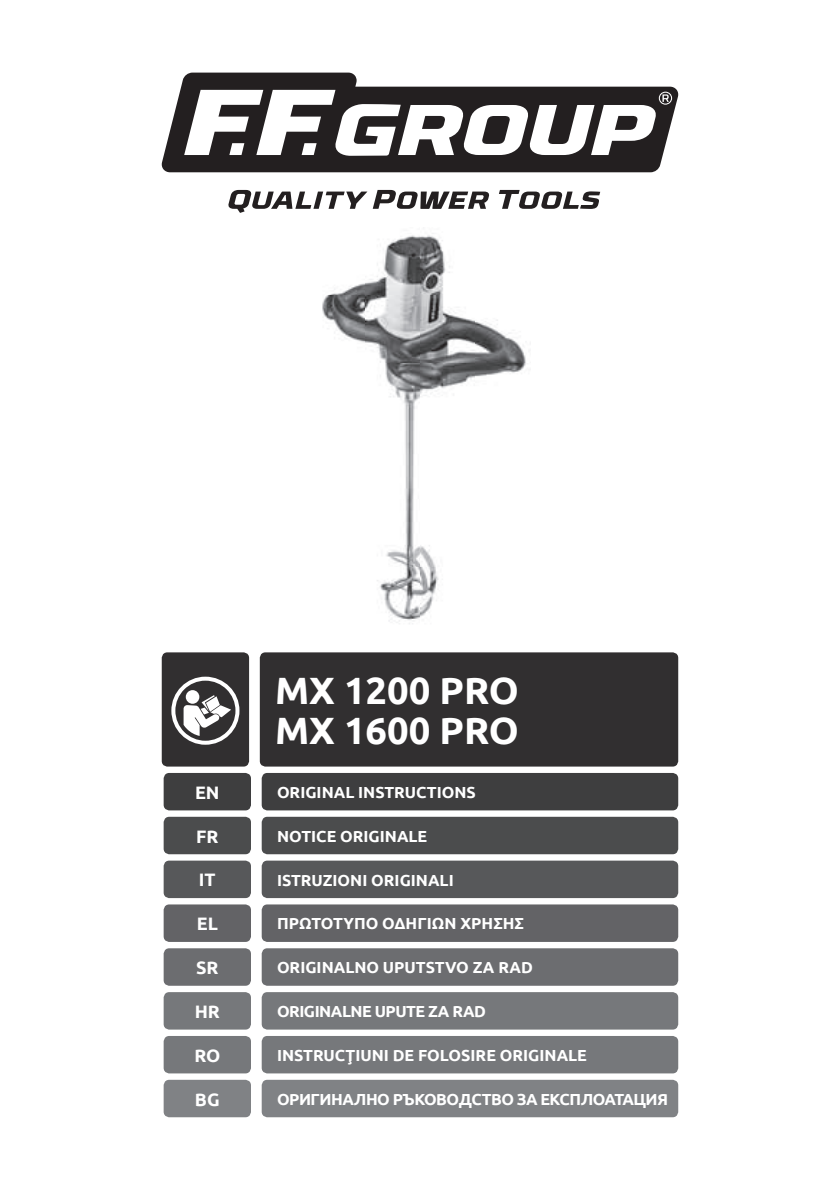
<style>
.page{position:relative;width:840px;height:1191px;background:#fff}
.page>*{position:absolute;margin:0;border:0;box-sizing:border-box;transform-origin:0 0}
.t1{font:700 38px/40px "Ubuntu";color:#fff}
.t2{font:700 18px "Ubuntu";color:#fff}
.t3{font:700 16px "Ubuntu";color:#fff}
.t4{font:700 16px "Ubuntu";letter-spacing:-.03em;color:#fff}
</style>
<div class="page">
<img style="left:322px;top:233px;width:204px;height:391px">
<svg style="left:161px;top:73px;width:517px;height:99px;fill:#231f20"></svg>
<svg style="left:184px;top:90px;width:487px;height:66px"></svg>
<svg style="left:228px;top:190px;width:372px;height:23px"></svg>
<div style="left:261px;top:773px;width:416px;height:37px;background:#3e3e3f;border-radius:6px"></div>
<div style="left:163px;top:773px;width:88px;height:37px;background:#3e3e3f;border-radius:6px"></div>
<div style="left:261px;top:816px;width:416px;height:38px;background:#4b4c4d;border-radius:6px"></div>
<div style="left:163px;top:816px;width:88px;height:38px;background:#4b4c4d;border-radius:6px"></div>
<div style="left:261px;top:860px;width:416px;height:38px;background:#57585a;border-radius:6px"></div>
<div style="left:163px;top:860px;width:88px;height:38px;background:#57585a;border-radius:6px"></div>
<div style="left:261px;top:904px;width:416px;height:38px;background:#636366;border-radius:6px"></div>
<div style="left:163px;top:904px;width:88px;height:38px;background:#636366;border-radius:6px"></div>
<div style="left:261px;top:948px;width:416px;height:37px;background:#6c6d70;border-radius:6px"></div>
<div style="left:163px;top:948px;width:88px;height:37px;background:#6c6d70;border-radius:6px"></div>
<div style="left:261px;top:1036px;width:416px;height:37px;background:#76787b;border-radius:6px"></div>
<div style="left:163px;top:1036px;width:88px;height:37px;background:#76787b;border-radius:6px"></div>
<div style="left:261px;top:1079px;width:416px;height:38px;background:#808285;border-radius:6px"></div>
<div style="left:163px;top:1079px;width:88px;height:38px;background:#808285;border-radius:6px"></div>
<div style="left:260px;top:652px;width:417px;height:114px;background:#312f30;border-radius:6px"></div>
<div style="left:162px;top:652px;width:87px;height:114px;background:#312f30;border-radius:6px"></div>
<svg style="left:171px;top:676px;width:68px;height:68px"></svg>
<div style="left:261px;top:992px;width:416px;height:37px;background:#76787b;border-radius:6px"></div>
<div style="left:163px;top:992px;width:88px;height:37px;background:#76787b;border-radius:6px"></div>
<h1 class="t1" style="left:275px;top:670px;width:245px">MX 1200 PRO<br>MX 1600 PRO</h1>
<p class="t2" style="left:195px;top:781px;width:26px">EN</p>
<p class="t3" style="left:277px;top:782px;width:200px">ORIGINAL INSTRUCTIONS</p>
<p class="t2" style="left:196px;top:825px;width:24px">FR</p>
<p class="t3" style="left:277px;top:826px;width:152px">NOTICE ORIGINALE</p>
<p class="t2" style="left:199px;top:869px;width:18px">IT</p>
<p class="t3" style="left:277px;top:870px;width:178px">ISTRUZIONI ORIGINALI</p>
<p class="t2" style="left:197px;top:913px;width:23px">EL</p>
<p class="t3" style="left:277px;top:914px;width:248px">ΠΡΏΤΟΤΎΠΟ ΟΔΗΓΙΏΝ ΧΡΗΣΗΣ</p>
<p class="t2" style="left:196px;top:956px;width:24px">SR</p>
<p class="t3" style="left:277px;top:957px;width:257px">ORIGINALNO UPUTSTVO ZA RAD</p>
<p class="t2" style="left:194px;top:1000px;width:27px">HR</p>
<p class="t4" style="left:277px;top:1001px;width:210px">ORIGINALNE UPUTE ZA RAD</p>
<p class="t2" style="left:194px;top:1044px;width:27px">RO</p>
<p class="t3" style="left:277px;top:1045px;width:311px">INSTRUCŢIUNI DE FOLOSIRE ORIGINALE</p>
<p class="t2" style="left:195px;top:1088px;width:26px">BG</p>
<p class="t4" style="left:277px;top:1089px;width:392px">ОРИГИНАЛНО РЪКОВОДСТВО ЗА ЕКСПЛОАТАЦИЯ</p>
</div>
